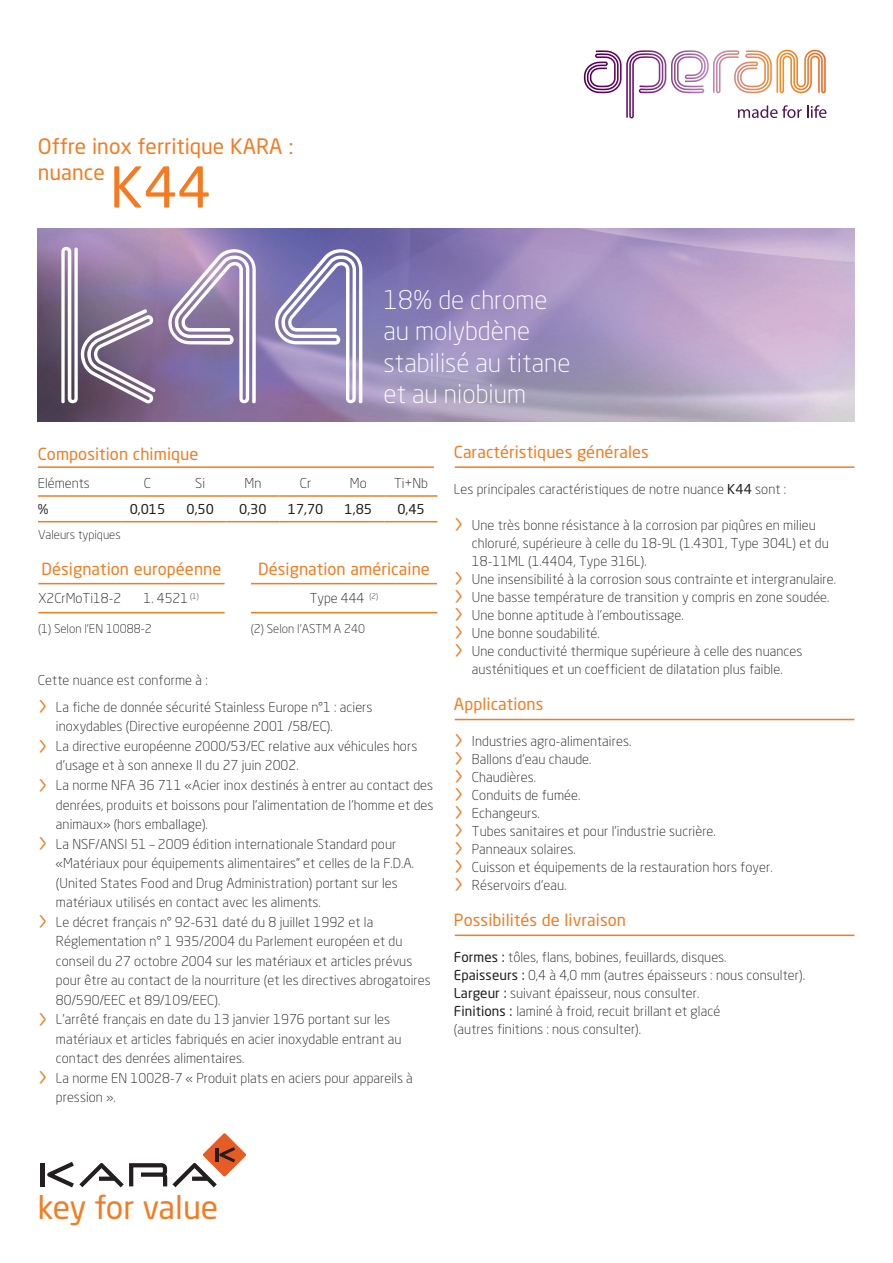
<style>
.page{position:relative;width:893px;height:1263px;background:#fff}
.page>*{position:absolute;margin:0;border:0;box-sizing:border-box;transform-origin:0 0}
.t1{font:238.05px "Aperam";color:#fff}
.t2{font:55.5px "Neo Sans";color:#f47b21}
.t3{font:32.1px "Neo Sans Std";letter-spacing:-.01em;color:#f47b21}
.t4{font:300 25.5px/31.5px "Neo Sans Std";color:#fff}
.t5{font:21px/25.2px "Neo Sans";color:#f47b21}
.t6{font:16.5px "Neo Sans";letter-spacing:.005em;color:#f47b21}
.t7{font:300 13.5px/18px "Neo Sans Std";letter-spacing:.005em;color:#231f20}
.t8{font:13.5px "Neo Sans Std";color:#231f20}
.t9{font:300 12px "Neo Sans Std";color:#231f20}
.s1{font-family:"Neo Sans Pro";font-weight:400;font-size:24.75px;color:#f47b21}
.s2{font-weight:400}
</style>
<div class="page">
<img style="left:38px;top:228px;width:816px;height:194px">
<svg style="left:671px;top:50px;width:155px;height:43px"></svg>
<svg style="left:738px;top:105px;width:88px;height:13px"></svg>
<hr style="left:38px;top:466px;width:396px;height:2px;background:#f47b21">
<hr style="left:455px;top:466px;width:399px;height:2px;background:#f47b21">
<hr style="left:38px;top:495px;width:83px;height:2px;background:#f47b21">
<hr style="left:121px;top:495px;width:53px;height:2px;background:#f47b21">
<hr style="left:174px;top:495px;width:53px;height:2px;background:#f47b21">
<hr style="left:227px;top:495px;width:52px;height:2px;background:#f47b21">
<hr style="left:279px;top:495px;width:53px;height:2px;background:#f47b21">
<hr style="left:332px;top:495px;width:53px;height:2px;background:#f47b21">
<hr style="left:385px;top:495px;width:52px;height:2px;background:#f47b21">
<hr style="left:38px;top:521px;width:83px;height:1px;background:#f47b21">
<hr style="left:121px;top:521px;width:53px;height:1px;background:#f47b21">
<hr style="left:174px;top:521px;width:53px;height:1px;background:#f47b21">
<hr style="left:227px;top:521px;width:52px;height:1px;background:#f47b21">
<hr style="left:279px;top:521px;width:53px;height:1px;background:#f47b21">
<hr style="left:332px;top:521px;width:53px;height:1px;background:#f47b21">
<hr style="left:385px;top:521px;width:52px;height:1px;background:#f47b21">
<hr style="left:38px;top:583px;width:187px;height:1px;background:#f47b21">
<hr style="left:38px;top:612px;width:187px;height:1px;background:#f47b21">
<hr style="left:251px;top:583px;width:186px;height:1px;background:#f47b21">
<hr style="left:251px;top:612px;width:186px;height:1px;background:#f47b21">
<hr style="left:455px;top:719px;width:399px;height:1px;background:#f47b21">
<hr style="left:455px;top:934px;width:399px;height:2px;background:#f47b21">
<hr style="left:41px;top:1163px;width:4px;height:23px;background:#231f20">
<svg style="left:47px;top:1133px;width:199px;height:54px"></svg>
<hr style="left:215px;top:1148px;width:3px;height:14px;background:#231f20">
<h3 class="t5" style="left:38px;top:135px;width:262px">Offre inox ferritique KARA : nuance</h3>
<h2 class="t2" style="left:110px;top:160px;width:102px">K44</h2>
<h1 class="t1" style="left:55px;top:232px;width:320px">K44</h1>
<h3 class="t4" style="left:383px;top:283px;width:189px">18% de chrome au molybdène stabilisé au titane et au niobium</h3>
<p class="t6" style="left:38px;top:446px;width:162px">Composition chimique</p>
<p class="t7" style="left:38px;top:474px;width:53px">Eléments</p>
<p class="t7" style="left:144px;top:474px;width:9px">C</p>
<p class="t7" style="left:195px;top:474px;width:11px">Si</p>
<p class="t7" style="left:244px;top:474px;width:18px">Mn</p>
<p class="t7" style="left:300px;top:474px;width:13px">Cr</p>
<p class="t7" style="left:350px;top:474px;width:18px">Mo</p>
<p class="t7" style="left:394px;top:474px;width:35px">Ti+Nb</p>
<p class="t8" style="left:38px;top:501px;width:12px">%</p>
<p class="t8" style="left:130px;top:501px;width:37px">0,015</p>
<p class="t8" style="left:187px;top:501px;width:29px">0,50</p>
<p class="t8" style="left:239px;top:501px;width:29px">0,30</p>
<p class="t8" style="left:288px;top:501px;width:37px">17,70</p>
<p class="t8" style="left:345px;top:501px;width:29px">1,85</p>
<p class="t8" style="left:397px;top:501px;width:29px">0,45</p>
<p class="t9" style="left:38px;top:527px;width:84px">Valeurs typiques</p>
<p class="t6" style="left:41px;top:561px;width:182px">Désignation européenne</p>
<p class="t7" style="left:38px;top:589px;width:84px">X2CrMoTi18-2</p>
<p class="t7" style="left:144px;top:589px;width:57px">1. 4521 <sup>(1)</sup></p>
<p class="t9" style="left:38px;top:621px;width:115px">(1) Selon l’EN 10088-2</p>
<p class="t6" style="left:258px;top:561px;width:173px">Désignation américaine</p>
<p class="t7" style="left:310px;top:589px;width:70px">Type 444 <sup>(2)</sup></p>
<p class="t9" style="left:251px;top:621px;width:116px">(2) Selon l’ASTM A 240</p>
<p class="t7" style="left:38px;top:666px;width:336px;line-height:27px">Cette nuance est conforme à :<br><span class="s1">&gt;</span> La fiche de donnée sécurité Stainless Europe n°1 : aciers</p>
<p class="t7" style="left:56px;top:717px;width:278px">inoxydables (Directive européenne 2001 /58/EC).</p>
<p class="t7" style="left:38px;top:737px;width:381px"><span class="s1">&gt;</span> La directive européenne 2000/53/EC relative aux véhicules hors</p>
<p class="t7" style="left:56px;top:756px;width:244px">d’usage et à son annexe II du 27 juin 2002.</p>
<p class="t7" style="left:38px;top:776px;width:397px"><span class="s1">&gt;</span> La norme NFA 36 711 «Acier inox destinés à entrer au contact des</p>
<p class="t7" style="left:56px;top:795px;width:379px">denrées, produits et boissons pour l’alimentation de l’homme et des</p>
<p class="t7" style="left:56px;top:815px;width:153px">animaux» (hors emballage).</p>
<p class="t7" style="left:38px;top:834px;width:360px"><span class="s1">&gt;</span> La NSF/ANSI 51 – 2009 édition internationale Standard pour</p>
<p class="t7" style="left:56px;top:854px;width:360px">«Matériaux pour équipements alimentaires” et celles de la F.D.A.</p>
<p class="t7" style="left:56px;top:873px;width:343px">(United States Food and Drug Administration) portant sur les</p>
<p class="t7" style="left:56px;top:893px;width:266px">matériaux utilisés en contact avec les aliments.</p>
<p class="t7" style="left:38px;top:912px;width:337px"><span class="s1">&gt;</span> Le décret français n° 92-631 daté du 8 juillet 1992 et la</p>
<p class="t7" style="left:56px;top:932px;width:348px">Réglementation n° 1 935/2004 du Parlement européen et du</p>
<p class="t7" style="left:56px;top:951px;width:358px">conseil du 27 octobre 2004 sur les matériaux et articles prévus</p>
<p class="t7" style="left:56px;top:971px;width:376px">pour être au contact de la nourriture (et les directives abrogatoires</p>
<p class="t7" style="left:56px;top:990px;width:166px">80/590/EEC et 89/109/EEC).</p>
<p class="t7" style="left:38px;top:1010px;width:354px"><span class="s1">&gt;</span> L’arrêté français en date du 13 janvier 1976 portant sur les</p>
<p class="t7" style="left:56px;top:1029px;width:347px">matériaux et articles fabriqués en acier inoxydable entrant au</p>
<p class="t7" style="left:56px;top:1049px;width:190px">contact des denrées alimentaires.</p>
<p class="t7" style="left:38px;top:1068px;width:376px"><span class="s1">&gt;</span> La norme EN 10028-7 « Produit plats en aciers pour appareils à</p>
<p class="t7" style="left:56px;top:1088px;width:61px">pression ».</p>
<p class="t6" style="left:454px;top:444px;width:196px">Caractéristiques générales</p>
<p class="t7" style="left:454px;top:480px;width:334px">Les principales caractéristiques de notre nuance <span class="s2">K44</span> sont :</p>
<p class="t7" style="left:454px;top:516px;width:363px"><span class="s1">&gt;</span> Une très bonne résistance à la corrosion par piqûres en milieu</p>
<p class="t7" style="left:472px;top:534px;width:358px">chloruré, supérieure à celle du 18-9L (1.4301, Type 304L) et du</p>
<p class="t7" style="left:472px;top:552px;width:176px">18-11ML (1.4404, Type 316L).</p>
<p class="t7" style="left:454px;top:570px;width:384px"><span class="s1">&gt;</span> Une insensibilité à la corrosion sous contrainte et intergranulaire.</p>
<p class="t7" style="left:454px;top:588px;width:377px"><span class="s1">&gt;</span> Une basse température de transition y compris en zone soudée.</p>
<p class="t7" style="left:454px;top:606px;width:231px"><span class="s1">&gt;</span> Une bonne aptitude à l’emboutissage.</p>
<p class="t7" style="left:454px;top:624px;width:147px"><span class="s1">&gt;</span> Une bonne soudabilité.</p>
<p class="t7" style="left:454px;top:642px;width:350px"><span class="s1">&gt;</span> Une conductivité thermique supérieure à celle des nuances</p>
<p class="t7" style="left:472px;top:660px;width:312px">austénitiques et un coefficient de dilatation plus faible.</p>
<p class="t6" style="left:454px;top:696px;width:91px">Applications</p>
<p class="t7" style="left:454px;top:732px;width:320px"><span class="s1">&gt;</span> Industries agro-alimentaires.<br><span class="s1">&gt;</span> Ballons d’eau chaude.<br><span class="s1">&gt;</span> Chaudières.<br><span class="s1">&gt;</span> Conduits de fumée.<br><span class="s1">&gt;</span> Echangeurs.<br><span class="s1">&gt;</span> Tubes sanitaires et pour l’industrie sucrière.<br><span class="s1">&gt;</span> Panneaux solaires.<br><span class="s1">&gt;</span> Cuisson et équipements de la restauration hors foyer. <span class="s1">&gt;</span> Réservoirs d’eau.</p>
<p class="t6" style="left:454px;top:912px;width:174px">Possibilités de livraison</p>
<p class="t7" style="left:454px;top:948px;width:353px"><span class="s2">Formes :</span> tôles, flans, bobines, feuillards, disques.<br><span class="s2">Epaisseurs :</span> 0,4 à 4,0 mm (autres épaisseurs : nous consulter).<br><span class="s2">Largeur :</span> suivant épaisseur, nous consulter.<br><span class="s2">Finitions :</span> laminé à froid, recuit brillant et glacé<br>(autres finitions : nous consulter).</p>
<h3 class="t3" style="left:38px;top:1188px;width:182px">key for value</h3>
</div>
